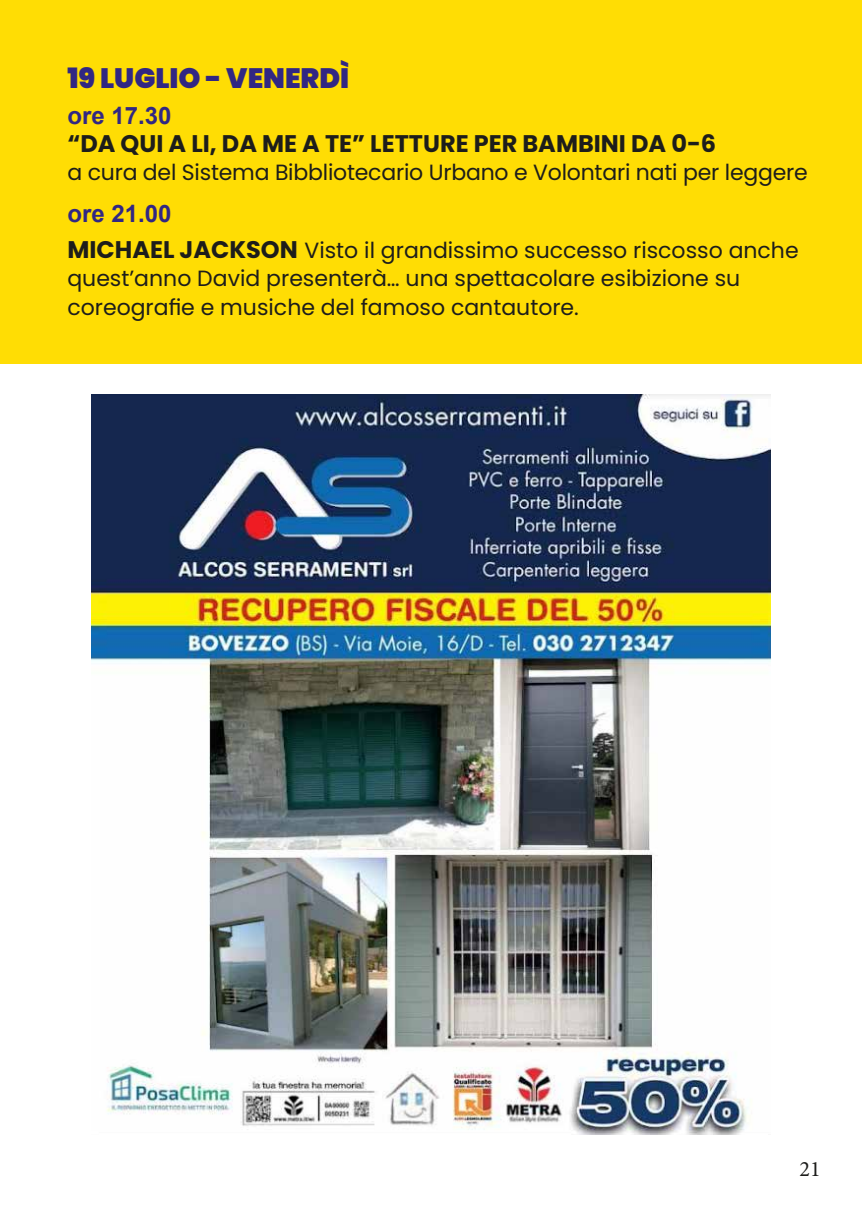
<style>
.page{position:relative;width:862px;height:1214px;background:#fff}
.page>*{position:absolute;margin:0;border:0;box-sizing:border-box;transform-origin:0 0}
.t1{font:900 28px "Poppins";color:#312783}
.t2{font:700 24px "Poppins";color:#1d1d1b}
.t3{font:700 24px "Arial";color:#312783}
.t4{font:22px/28px "Poppins";color:#1d1d1b}
.t5{font:22px "Minion Pro";color:#1d1d1b}
.s1{font-weight:700;font-size:24px}
</style>
<div class="page">
<div style="left:0;top:0;width:862px;height:363px;background:#ffdd04"></div>
<img style="left:92px;top:394px;width:678px;height:740px">
<p class="t1" style="left:67px;top:61px;width:283px">19 LUGLIO - VENERDÌ</p>
<p class="t3" style="left:67px;top:98px;width:106px">ore 17.30</p>
<p class="t2" style="left:67px;top:130px;width:650px">“DA QUI A LI, DA ME A TE” LETTURE PER BAMBINI DA 0-6</p>
<p class="t4" style="left:67px;top:159px;width:742px">a cura del Sistema Bibbliotecario Urbano e Volontari nati per leggere</p>
<p class="t3" style="left:67px;top:197px;width:106px">ore 21.00</p>
<p class="t4" style="left:67px;top:237px;width:733px"><span class="s1">MICHAEL JACKSON</span> Visto il grandissimo successo riscosso anche quest’anno David presenterà… una spettacolare esibizione su</p>
<p class="t4" style="left:67px;top:293px;width:513px">coreografie e musiche del famoso cantautore.</p>
<p class="t5" style="left:799px;top:1154px;width:23px">21</p>
</div>
